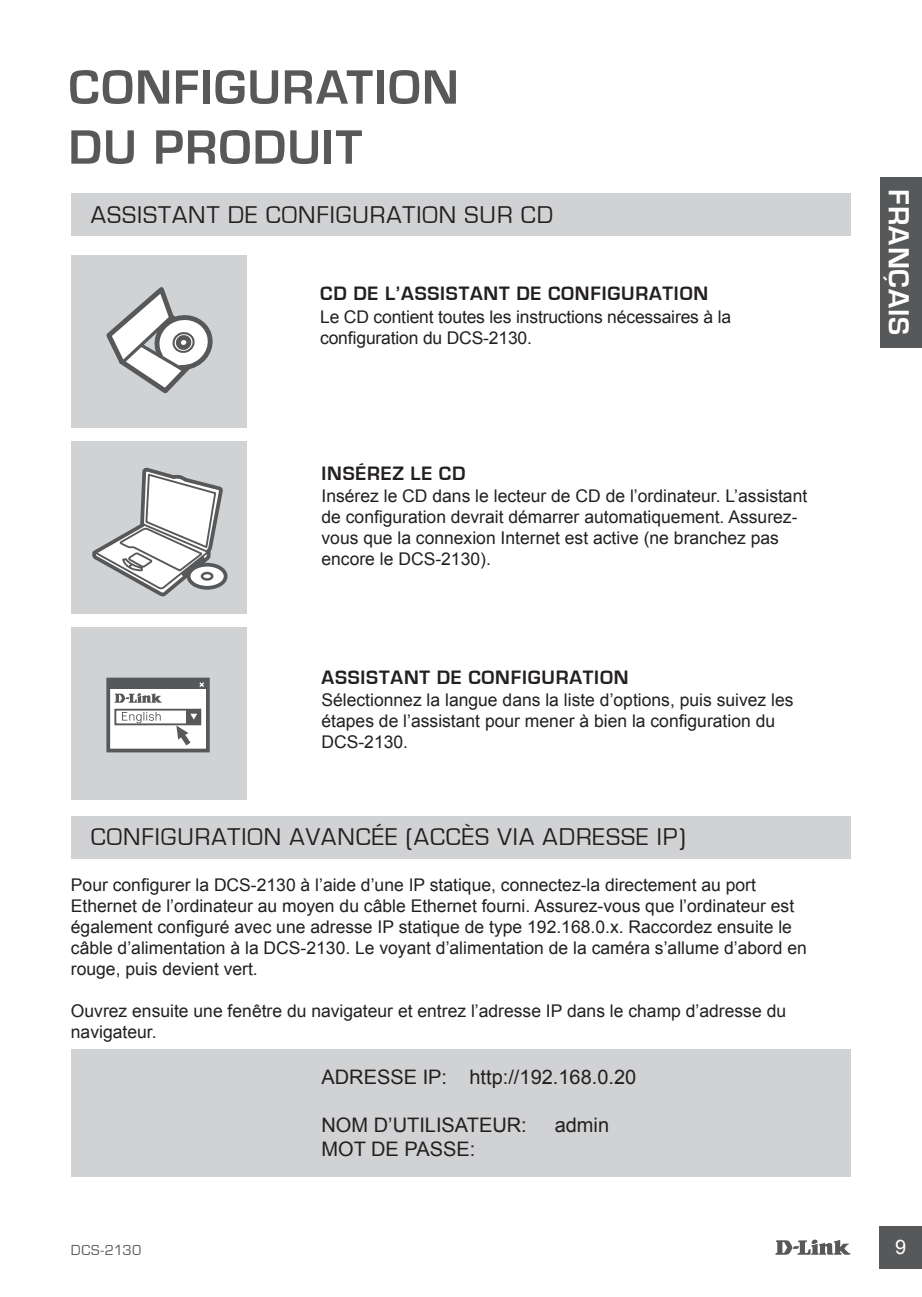
<style>
.page{position:relative;width:922px;height:1297px;background:#fff}
.page>*{position:absolute;margin:0;border:0;box-sizing:border-box;transform-origin:0 0}
.t1{font:700 50px/60px "Eurostile";letter-spacing:.025em;color:#57585a}
.t2{font:700 30px "Eurostile";letter-spacing:.03em;color:#fff}
.t3{font:25px "Eurostile";letter-spacing:.04em;color:#231f20}
.t4{font:700 20px "Eurostile";letter-spacing:.04em;color:#231f20}
.t5{font:20px "Arial";color:#231f20}
.t6{font:20px "Arial";color:#fff}
.t7{font:17.5px/21px "Arial";color:#231f20}
.t8{font:15px "Eurostile";letter-spacing:.03em;color:#57585a}
</style>
<div class="page">
<svg style="left:775px;top:1239px;width:75px;height:16px"></svg>
<div style="left:879px;top:1226px;width:42px;height:43px;background:#57585a"></div>
<div style="left:879px;top:177px;width:42px;height:170px;background:#57585a"></div>
<div style="left:71px;top:627px;width:175px;height:173px;background:#d1d2d4"></div>
<div style="left:106px;top:678px;width:104px;height:74px;background:#fff;border:4px solid #57585a"></div>
<div style="left:114px;top:709px;width:87px;height:16px;border:2px solid #57585a"></div>
<div style="left:186px;top:710px;width:14px;height:14px;background:#57585a"></div>
<svg style="left:175px;top:714px;width:22px;height:37px"></svg>
<svg style="left:122px;top:712px;width:39px;height:11px"></svg>
<div style="left:71px;top:194px;width:779px;height:42px;background:#d1d2d4"></div>
<div style="left:71px;top:441px;width:175px;height:173px;background:#d1d2d4"></div>
<div style="left:71px;top:255px;width:175px;height:173px;background:#d1d2d4"></div>
<svg style="left:106px;top:287px;width:107px;height:107px"></svg>
<svg style="left:92px;top:467px;width:132px;height:239px"></svg>
<svg style="left:188px;top:565px;width:37px;height:23px"></svg>
<div style="left:187px;top:563px;width:40px;height:27px;border:4px solid #57585a;border-radius:50%"></div>
<div style="left:202px;top:573px;width:10px;height:6px;background:#fff;border-radius:50%"></div>
<div style="left:201px;top:572px;width:12px;height:9px;border:2px solid #57585a;border-radius:50%"></div>
<div style="left:71px;top:816px;width:779px;height:43px;background:#d1d2d4"></div>
<div style="left:71px;top:1050px;width:779px;height:127px;background:#d1d2d4"></div>
<h1 class="t1" style="left:68px;top:58px;width:392px">CONFIGURATION<br>DU PRODUIT</h1>
<h3 class="t3" style="left:91px;top:201px;width:15px">ASSISTA</h3>
<h3 class="t3" style="left:188px;top:201px;width:179px">NT DE CONFIGURATIO</h3>
<h3 class="t3" style="left:439px;top:201px;width:42px">N SUR</h3>
<h3 class="t3" style="left:520px;top:201px;width:34px">CD</h3>
<p class="t4" style="left:320px;top:283px;width:389px">CD DE L’ASSISTANT DE CONFIGURATION</p>
<p class="t7" style="left:320px;top:306px;width:412px">Le CD contient toutes les instructions nécessaires à la configuration du DCS-2130.</p>
<p class="t4" style="left:321px;top:462px;width:145px">INSÉREZ LE CD</p>
<p class="t7" style="left:321px;top:486px;width:487px">Insérez le CD dans le lecteur de CD de l’ordinateur. L’assistant de configuration devrait démarrer automatiquement. Assurez&shy;vous que la connexion Internet est active (ne branchez pas encore le DCS-2130).</p>
<p class="t4" style="left:321px;top:666px;width:308px">ASSISTANT DE CONFIGURATION</p>
<p class="t7" style="left:321px;top:689px;width:473px">Sélectionnez la langue dans la liste d’options, puis suivez les étapes de l’assistant pour mener à bien la configuration du<br>DCS-2130.</p>
<h3 class="t3" style="left:91px;top:824px;width:102px">CONFIGURATIO</h3>
<h3 class="t3" style="left:264px;top:824px;width:327px">N AVANCÉE (ACCÈS VIA ADRESSE</h3>
<h3 class="t3" style="left:656px;top:824px;width:30px">IP)</h3>
<p class="t7" style="left:71px;top:875px;width:737px">Pour configurer la DCS-2130 à l’aide d’une IP statique, connectez-la directement au port Ethernet de l’ordinateur au moyen du câble Ethernet fourni. Assurez-vous que l’ordinateur est également configuré avec une adresse IP statique de type 192.168.0.x. Raccordez ensuite le câble d’alimentation à la DCS-2130. Le voyant d’alimentation de la caméra s’allume d’abord en rouge, puis devient vert.</p>
<p class="t7" style="left:71px;top:1001px;width:716px">Ouvrez ensuite une fenêtre du navigateur et entrez l’adresse IP dans le champ d’adresse du navigateur.</p>
<p class="t5" style="left:321px;top:1064px;width:316px">ADRESSE IP: http://192.168.0.20</p>
<p class="t5" style="left:321px;top:1112px;width:207px">NOM D’UTILISATEUR:</p>
<p class="t5" style="left:554px;top:1112px;width:56px">admin</p>
<p class="t5" style="left:321px;top:1136px;width:155px">MOT DE PASSE:</p>
<h2 class="t2" style="left:914px;top:189px;width:147px;rotate:90deg">FRANÇAIS</h2>
<p class="t8" style="left:71px;top:1241px;width:72px">DCS-2130</p>
<p class="t6" style="left:895px;top:1234px;width:13px">9</p>
</div>
